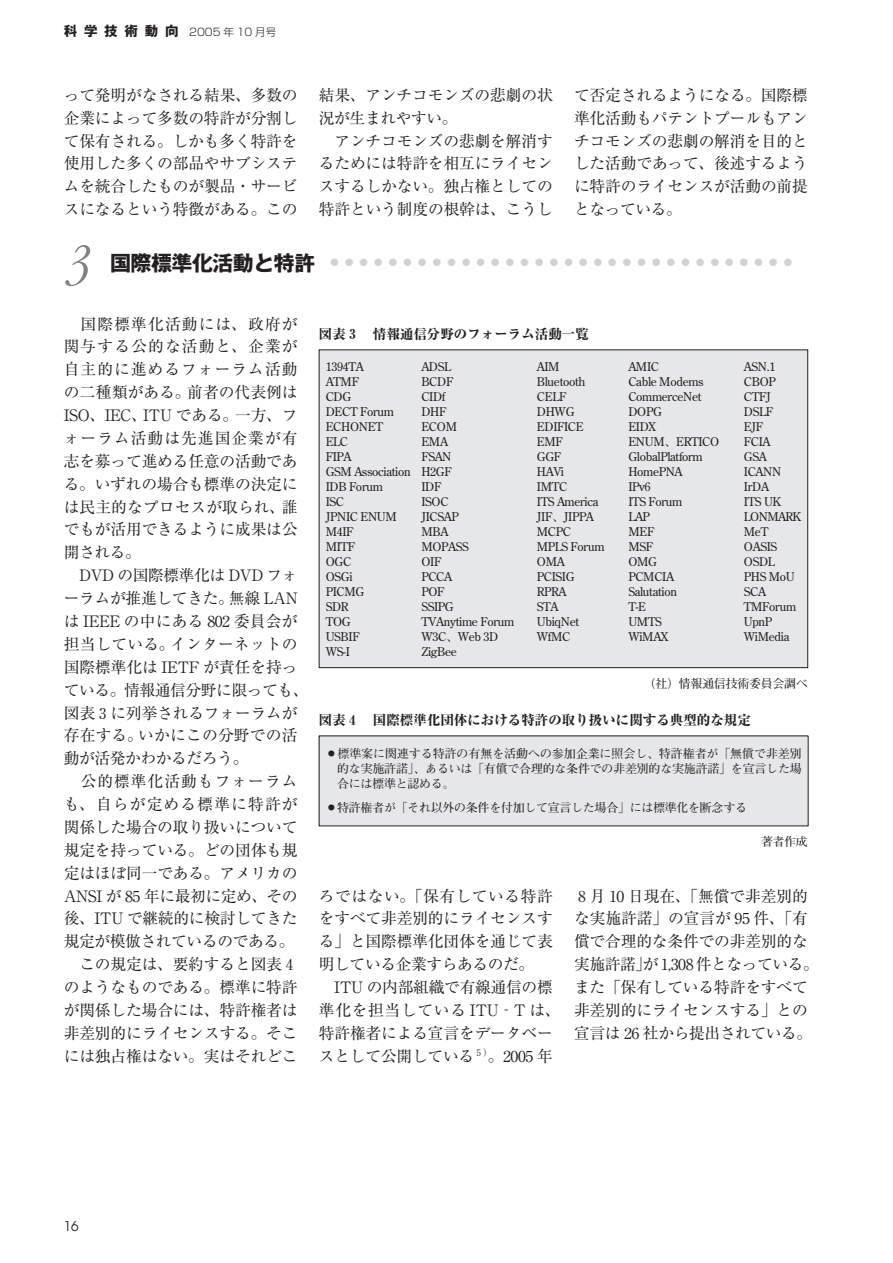
<style>
.page{position:relative;width:893px;height:1263px;background:#fff}
.page>*{position:absolute;margin:0;border:0;box-sizing:border-box;transform-origin:0 0}
.t1{font:italic 300 condensed 54px "Garamond";color:#808285}
.t2{font:15.75px/22.8px "Ryumin";letter-spacing:-.01em;color:#231f20}
.t3{font:15px "BLS Gaiji ST Mgb";letter-spacing:-.025em;color:#d1d2d4}
.t4{font:800 13.5px "Ryumin";color:#231f20}
.t5{font:13.5px "Avant Garde";color:#231f20}
.t6{font:700 12px/15px "Futo Min A101";letter-spacing:-.025em;color:#231f20;text-align:justify}
.t7{font:700 12px "Futo Min A101";letter-spacing:-.05em;color:#231f20}
.t8{font:300 10.5px "Shin Go";color:#231f20}
.s1{font-family:"Gothic MB101";font-weight:700;font-size:13.5px}
.s2{font-family:"Gothic MB101";font-weight:700;font-size:21px;color:#231f20}
.s3{font-family:"BLS Gaiji ST Ftm";font-weight:400}
</style>
<div class="page">
<div style="left:319px;top:350px;width:489px;height:318px;background:#e6e7e9"></div>
<div style="left:319px;top:350px;width:489px;height:318px;border:1px solid #231f20"></div>
<div style="left:319px;top:736px;width:489px;height:90px;background:#e6e7e9"></div>
<hr style="left:319px;top:736px;width:489px;height:1px;background:#231f20">
<hr style="left:319px;top:736px;width:1px;height:60px;background:#231f20">
<hr style="left:808px;top:736px;width:1px;height:60px;background:#231f20">
<hr style="left:319px;top:796px;width:1px;height:30px;background:#231f20">
<hr style="left:808px;top:796px;width:1px;height:30px;background:#231f20">
<hr style="left:319px;top:826px;width:489px;height:1px;background:#231f20">
<p class="t8" style="left:64px;top:25px;width:214px"><span class="s1">科学技術動向</span>　2005年10月号</p>
<p class="t2" style="left:64px;top:83px;width:235px;text-align:justify">って発明がなされる結果、多数の企業によって多数の特許が分割して保有される。しかも多く特許を使用した多くの部品やサブシステムを統合したものが製品・サービスになるという特徴がある。この</p>
<p class="t2" style="left:319px;top:83px;width:235px">結果、アンチコモンズの悲劇の状況が生まれやすい。<br>　アンチコモンズの悲劇を解消するためには特許を相互にライセンスするしかない。独占権としての特許という制度の根幹は、こうし</p>
<p class="t2" style="left:574px;top:83px;width:235px;text-align:justify">て否定されるようになる。国際標準化活動もパテントプールもアンチコモンズの悲劇の解消を目的とした活動であって、後述するように特許のライセンスが活動の前提となっている。</p>
<h1 class="t1" style="left:68px;top:234px;width:25px">3</h1>
<p class="t3" style="left:110px;top:255px;width:687px"><span class="s2">国際標準化活動と特許</span> 蘆蘆蘆蘆蘆蘆蘆蘆蘆蘆蘆蘆蘆蘆蘆蘆蘆蘆蘆蘆蘆蘆蘆蘆蘆蘆蘆蘆蘆蘆蘆蘆</p>
<p class="t2" style="left:64px;top:312px;width:246px">　国際標準化活動には、政府が関与する公的な活動と、企業が自主的に進めるフォーラム活動の二種類がある。前者の代表例は<br>ISO、IEC、ITU である。一方、フォーラム活動は先進国企業が有志を募って進める任意の活動である。いずれの場合も標準の決定には民主的なプロセスが取られ、誰でもが活用できるように成果は公開される。<br>　DVD の国際標準化は DVD フォーラムが推進してきた。無線 LANは IEEE の中にある 802 委員会が担当している。インターネットの国際標準化は IETF が責任を持っている。情報通信分野に限っても、図表３に列挙されるフォーラムが存在する。いかにこの分野での活動が活発かわかるだろう。<br>　公的標準化活動もフォーラムも、自らが定める標準に特許が関係した場合の取り扱いについて規定を持っている。どの団体も規定はほぼ同一である。アメリカの<br>ANSI が 85 年に最初に定め、その後、ITU で継続的に検討してきた規定が模倣されているのである。　この規定は、要約すると図表４のようなものである。標準に特許が関係した場合には、特許権者は非差別的にライセンスする。そこには独占権はない。実はそれどこ</p>
<p class="t4" style="left:319px;top:325px;width:271px">図表３　情報通信分野のフォーラム活動一覧</p>
<p class="t6" style="left:326px;top:359px;width:39px">1394TA</p>
<p class="t6" style="left:421px;top:359px;width:31px">ADSL</p>
<p class="t6" style="left:537px;top:359px;width:24px">AIM</p>
<p class="t6" style="left:628px;top:359px;width:32px">AMIC</p>
<p class="t6" style="left:744px;top:359px;width:33px">ASN.1</p>
<p class="t6" style="left:326px;top:374px;width:35px">ATMF</p>
<p class="t6" style="left:421px;top:374px;width:33px">BCDF</p>
<p class="t6" style="left:537px;top:374px;width:50px">Bluetooth</p>
<p class="t6" style="left:628px;top:374px;width:77px">Cable Modems</p>
<p class="t6" style="left:744px;top:374px;width:33px">CBOP</p>
<p class="t6" style="left:326px;top:389px;width:27px">CDG</p>
<p class="t6" style="left:421px;top:389px;width:26px">CIDf</p>
<p class="t6" style="left:537px;top:389px;width:31px">CELF</p>
<p class="t6" style="left:628px;top:389px;width:75px">CommerceNet</p>
<p class="t6" style="left:744px;top:389px;width:28px">CTFJ</p>
<p class="t6" style="left:326px;top:404px;width:70px">DECT Forum</p>
<p class="t6" style="left:421px;top:404px;width:27px">DHF</p>
<p class="t6" style="left:537px;top:404px;width:39px">DHWG</p>
<p class="t6" style="left:628px;top:404px;width:35px">DOPG</p>
<p class="t6" style="left:744px;top:404px;width:31px">DSLF</p>
<p class="t6" style="left:326px;top:419px;width:59px">ECHONET</p>
<p class="t6" style="left:421px;top:419px;width:37px">ECOM</p>
<p class="t6" style="left:537px;top:419px;width:48px">EDIFICE</p>
<p class="t6" style="left:628px;top:419px;width:29px">EIDX</p>
<p class="t6" style="left:744px;top:419px;width:21px">EJF</p>
<p class="t6" style="left:326px;top:434px;width:24px">ELC</p>
<p class="t6" style="left:421px;top:434px;width:28px">EMA</p>
<p class="t6" style="left:537px;top:434px;width:27px">EMF</p>
<p class="t6" style="left:628px;top:434px;width:92px">ENUM、ERTICO</p>
<p class="t6" style="left:744px;top:434px;width:28px">FCIA</p>
<p class="t6" style="left:326px;top:449px;width:27px">FIPA</p>
<p class="t6" style="left:421px;top:449px;width:32px">FSAN</p>
<p class="t6" style="left:537px;top:449px;width:26px">GGF</p>
<p class="t6" style="left:628px;top:449px;width:76px">GlobalPlatform</p>
<p class="t6" style="left:744px;top:449px;width:24px">GSA</p>
<p class="t6" style="left:326px;top:464px;width:128px">GSM Association H2GF</p>
<p class="t6" style="left:537px;top:464px;width:29px">HAVi</p>
<p class="t6" style="left:628px;top:464px;width:56px">HomePNA</p>
<p class="t6" style="left:744px;top:464px;width:39px">ICANN</p>
<p class="t6" style="left:326px;top:479px;width:59px">IDB Forum</p>
<p class="t6" style="left:421px;top:479px;width:21px">IDF</p>
<p class="t6" style="left:537px;top:479px;width:32px">IMTC</p>
<p class="t6" style="left:628px;top:479px;width:24px">IPv6</p>
<p class="t6" style="left:744px;top:479px;width:27px">IrDA</p>
<p class="t6" style="left:326px;top:494px;width:20px">ISC</p>
<p class="t6" style="left:421px;top:494px;width:29px">ISOC</p>
<p class="t6" style="left:537px;top:494px;width:63px">ITS America</p>
<p class="t6" style="left:628px;top:494px;width:56px">ITS Forum</p>
<p class="t6" style="left:744px;top:494px;width:39px">ITS UK</p>
<p class="t6" style="left:326px;top:509px;width:73px">JPNIC ENUM</p>
<p class="t6" style="left:421px;top:509px;width:39px">JICSAP</p>
<p class="t6" style="left:537px;top:509px;width:58px">JIF、JIPPA</p>
<p class="t6" style="left:628px;top:509px;width:23px">LAP</p>
<p class="t7" style="left:744px;top:509px;width:59px">LONMARK</p>
<p class="t6" style="left:326px;top:524px;width:29px">M4IF</p>
<p class="t6" style="left:421px;top:524px;width:28px">MBA</p>
<p class="t6" style="left:537px;top:524px;width:36px">MCPC</p>
<p class="t6" style="left:628px;top:524px;width:27px">MEF</p>
<p class="t6" style="left:744px;top:524px;width:26px">MeT</p>
<p class="t6" style="left:326px;top:539px;width:31px">MITF</p>
<p class="t6" style="left:421px;top:539px;width:49px">MOPASS</p>
<p class="t6" style="left:537px;top:539px;width:69px">MPLS Forum</p>
<p class="t6" style="left:628px;top:539px;width:26px">MSF</p>
<p class="t6" style="left:744px;top:539px;width:35px">OASIS</p>
<p class="t6" style="left:326px;top:554px;width:27px">OGC</p>
<p class="t6" style="left:421px;top:554px;width:21px">OIF</p>
<p class="t6" style="left:537px;top:554px;width:29px">OMA</p>
<p class="t6" style="left:628px;top:554px;width:30px">OMG</p>
<p class="t6" style="left:744px;top:554px;width:33px">OSDL</p>
<p class="t6" style="left:326px;top:569px;width:28px">OSGi</p>
<p class="t6" style="left:421px;top:569px;width:32px">PCCA</p>
<p class="t6" style="left:537px;top:569px;width:39px">PCISIG</p>
<p class="t6" style="left:628px;top:569px;width:47px">PCMCIA</p>
<p class="t6" style="left:744px;top:569px;width:52px">PHS MoU</p>
<p class="t6" style="left:326px;top:584px;width:40px">PICMG</p>
<p class="t6" style="left:421px;top:584px;width:25px">POF</p>
<p class="t6" style="left:537px;top:584px;width:31px">RPRA</p>
<p class="t6" style="left:628px;top:584px;width:50px">Salutation</p>
<p class="t6" style="left:744px;top:584px;width:24px">SCA</p>
<p class="t6" style="left:326px;top:599px;width:24px">SDR</p>
<p class="t6" style="left:421px;top:599px;width:34px">SSIPG</p>
<p class="t6" style="left:537px;top:599px;width:23px">STA</p>
<p class="t6" style="left:628px;top:599px;width:19px">T-E</p>
<p class="t6" style="left:744px;top:599px;width:54px">TMForum</p>
<p class="t6" style="left:326px;top:614px;width:26px">TOG</p>
<p class="t6" style="left:421px;top:614px;width:94px">TVAnytime Forum</p>
<p class="t6" style="left:537px;top:614px;width:44px">UbiqNet</p>
<p class="t6" style="left:628px;top:614px;width:35px">UMTS</p>
<p class="t6" style="left:744px;top:614px;width:30px">UpnP</p>
<p class="t6" style="left:326px;top:629px;width:35px">USBIF</p>
<p class="t6" style="left:421px;top:629px;width:79px">W3C、Web 3D</p>
<p class="t6" style="left:537px;top:629px;width:35px">WfMC</p>
<p class="t6" style="left:628px;top:629px;width:42px">WiMAX</p>
<p class="t6" style="left:744px;top:629px;width:47px">WiMedia</p>
<p class="t6" style="left:326px;top:644px;width:26px">WS-I</p>
<p class="t6" style="left:421px;top:644px;width:37px">ZigBee</p>
<p class="t6" style="left:644px;top:676px;width:166px">（社）情報通信技術委員会調べ</p>
<p class="t4" style="left:319px;top:711px;width:433px">図表４　国際標準化団体における特許の取り扱いに関する典型的な規定</p>
<p class="t6" style="left:337px;top:747px;width:466px;text-indent:-12px"><span class="s3">蘆</span> 標準案に関連する特許の有無を活動への参加企業に照会し、特許権者が「無償で非差別的な実施許諾」、あるいは「有償で合理的な条件での非差別的な実施許諾」を宣言した場合には標準と認める。</p>
<p class="t6" style="left:325px;top:801px;width:423px"><span class="s3">蘆</span>特許権者が「それ以外の条件を付加して宣言した場合」には標準化を断念する</p>
<p class="t6" style="left:761px;top:834px;width:49px">著者作成</p>
<p class="t2" style="left:319px;top:884px;width:243px">ろではない。「保有している特許をすべて非差別的にライセンスする」と国際標準化団体を通じて表明している企業すらあるのだ。　ITU の内部組織で有線通信の標準化を担当している ITU‐T は、特許権者による宣言をデータベースとして公開している<sup>５）</sup>。2005 年</p>
<p class="t2" style="left:574px;top:884px;width:246px">８月 10 日現在、「無償で非差別的な実施許諾」の宣言が 95 件、「有償で合理的な条件での非差別的な実施許諾」が 1,308件となっている。また「保有している特許をすべて非差別的にライセンスする」との宣言は 26 社から提出されている。</p>
<p class="t5" style="left:64px;top:1218px;width:16px">16</p>
</div>
